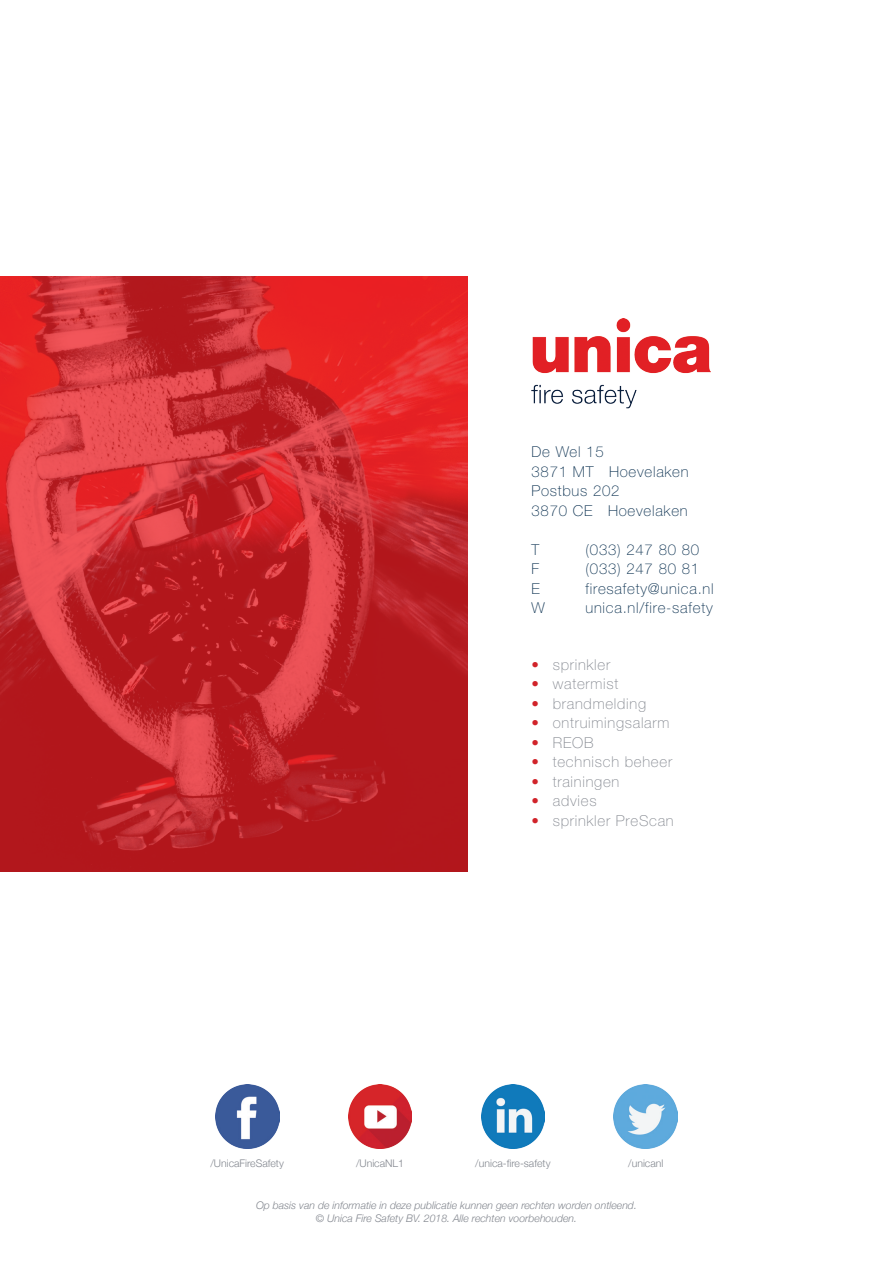
<style>
.page{position:relative;width:893px;height:1263px;background:#fff}
.page>*{position:absolute;margin:0;border:0;box-sizing:border-box;transform-origin:0 0}
.Body_text{font:100 15px "Helvetica Neue LT Std";letter-spacing:.05em;color:#092f4f}
.Body_text-2{font:100 15px "Helvetica Neue LT Std";letter-spacing:.05em;color:#83878f}
.Body_text-3{font:100 15px "Helvetica Neue LT Std";color:#d1232a}
.t1{font:italic 300 10.5px "Helvetica Neue";color:#83878f}
.t2{font:300 10.5px "Helvetica Neue";color:#83878f}
</style>
<div class="page">
<img style="left:531px;top:319px;width:179px;height:89px">
<img style="left:481px;top:1084px;width:64px;height:64px">
<img style="left:348px;top:1084px;width:64px;height:64px">
<img style="left:215px;top:1084px;width:64px;height:64px">
<img style="left:614px;top:1084px;width:64px;height:64px">
<svg style="left:0;top:276px;width:468px;height:596px;background:#c8282c"></svg>
<p class="Body_text" style="left:531px;top:443px;width:74px">De Wel 15</p>
<p class="Body_text" style="left:531px;top:463px;width:159px">3871 MT Hoevelaken</p>
<p class="Body_text" style="left:531px;top:482px;width:90px">Postbus 202</p>
<p class="Body_text" style="left:531px;top:502px;width:158px">3870 CE Hoevelaken</p>
<p class="Body_text" style="left:531px;top:541px;width:9px">T</p>
<p class="Body_text" style="left:585px;top:541px;width:115px">(033) 247 80 80</p>
<p class="Body_text" style="left:531px;top:560px;width:9px">F</p>
<p class="Body_text" style="left:585px;top:560px;width:115px">(033) 247 80 81</p>
<p class="Body_text" style="left:531px;top:580px;width:10px">E</p>
<p class="Body_text" style="left:585px;top:580px;width:130px">firesafety@unica.nl</p>
<p class="Body_text" style="left:531px;top:599px;width:15px">W</p>
<p class="Body_text" style="left:585px;top:599px;width:129px">unica.nl/fire-safety</p>
<p class="Body_text-3" style="left:531px;top:656px;width:9px">•</p>
<p class="Body_text-3" style="left:531px;top:675px;width:9px">•</p>
<p class="Body_text-3" style="left:531px;top:695px;width:9px">•</p>
<p class="Body_text-3" style="left:531px;top:714px;width:9px">•</p>
<p class="Body_text-3" style="left:531px;top:734px;width:9px">•</p>
<p class="Body_text-3" style="left:531px;top:753px;width:9px">•</p>
<p class="Body_text-3" style="left:531px;top:773px;width:9px">•</p>
<p class="Body_text-3" style="left:531px;top:792px;width:9px">•</p>
<p class="Body_text-3" style="left:531px;top:812px;width:9px">•</p>
<p class="Body_text-2" style="left:553px;top:656px;width:59px">sprinkler</p>
<p class="Body_text-2" style="left:553px;top:675px;width:67px">watermist</p>
<p class="Body_text-2" style="left:553px;top:695px;width:95px">brandmelding</p>
<p class="Body_text-2" style="left:553px;top:714px;width:118px">ontruimingsalarm</p>
<p class="Body_text-2" style="left:553px;top:734px;width:42px">REOB</p>
<p class="Body_text-2" style="left:553px;top:753px;width:121px">technisch beheer</p>
<p class="Body_text-2" style="left:553px;top:773px;width:68px">trainingen</p>
<p class="Body_text-2" style="left:553px;top:792px;width:45px">advies</p>
<p class="Body_text-2" style="left:553px;top:812px;width:122px">sprinkler PreScan</p>
<p class="t2" style="left:210px;top:1157px;width:75px">/UnicaFireSafety</p>
<p class="t2" style="left:356px;top:1157px;width:50px">/UnicaNL1</p>
<p class="t2" style="left:475px;top:1157px;width:77px">/unica-fire-safety</p>
<p class="t2" style="left:628px;top:1157px;width:37px">/unicanl</p>
<p class="t1" style="left:256px;top:1199px;width:382px">Op basis van de informatie in deze publicatie kunnen geen rechten worden ontleend.</p>
<p class="t1" style="left:316px;top:1212px;width:263px">© Unica Fire Safety BV. 2018. Alle rechten voorbehouden.</p>
</div>
